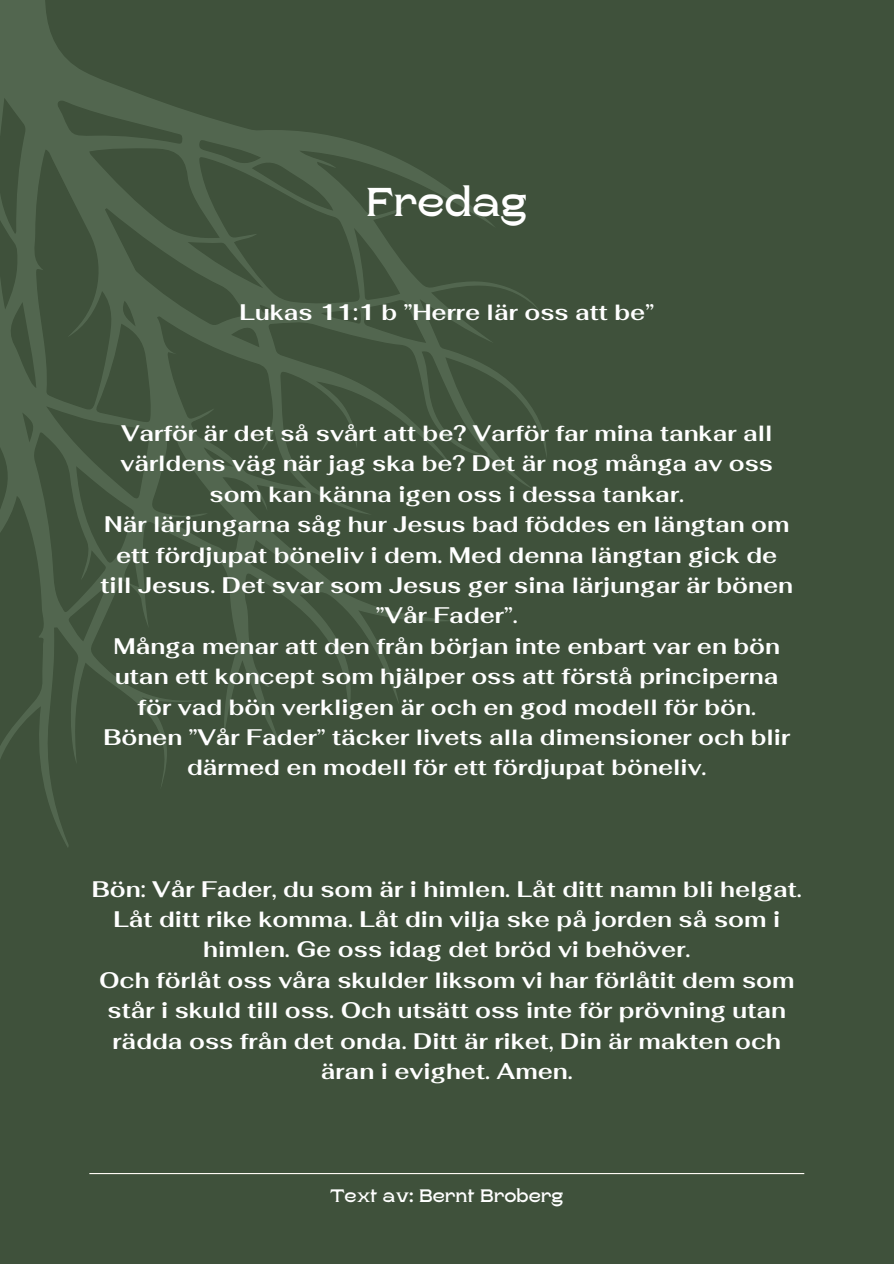
<style>
.page{position:relative;width:894px;height:1264px;background:#fff}
.page>*{position:absolute;margin:0;border:0;box-sizing:border-box;transform-origin:0 0}
.t1{font:700 40.2px "Rasputin";color:#fff}
.t2{font:700 22.5px/30.3px "Fahkwang";color:#fff;text-align:center}
.t3{font:700 18px "Rasputin";color:#fff}
</style>
<div class="page">
<div style="left:0;top:0;width:893px;height:1263px;background:#3f513b"></div>
<hr style="left:89px;top:1172px;width:715px;height:2px;background:#fefaf5">
<svg style="left:0;top:0;width:546px;height:847px"></svg>
<h2 class="t1" style="left:366px;top:180px;width:162px">Fredag</h2>
<p class="t2" style="left:239px;top:296px;width:416px">Lukas 11:1 b ”Herre lär oss att be”</p>
<h1 class="t2" style="left:100px;top:418px;width:693px">Varför är det så svårt att be? Varför far mina tankar all världens väg när jag ska be? Det är nog många av oss som kan känna igen oss i dessa tankar.<br>När lärjungarna såg hur Jesus bad föddes en längtan om ett fördjupat böneliv i dem. Med denna längtan gick de till Jesus. Det svar som Jesus ger sina lärjungar är bönen ”Vår Fader”.<br>Många menar att den från början inte enbart var en bön utan ett koncept som hjälper oss att förstå principerna för vad bön verkligen är och en god modell för bön.<br>Bönen ”Vår Fader” täcker livets alla dimensioner och blir därmed en modell för ett fördjupat böneliv.</h1>
<h2 class="t2" style="left:92px;top:873px;width:711px">Bön: Vår Fader, du som är i himlen. Låt ditt namn bli helgat.<br>Låt ditt rike komma. Låt din vilja ske på jorden så som i himlen. Ge oss idag det bröd vi behöver.<br>Och förlåt oss våra skulder liksom vi har förlåtit dem som står i skuld till oss. Och utsätt oss inte för prövning utan rädda oss från det onda. Ditt är riket, Din är makten och äran i evighet. Amen.</h2>
<h2 class="t3" style="left:330px;top:1186px;width:235px">Text av: Bernt Broberg</h2>
</div>
